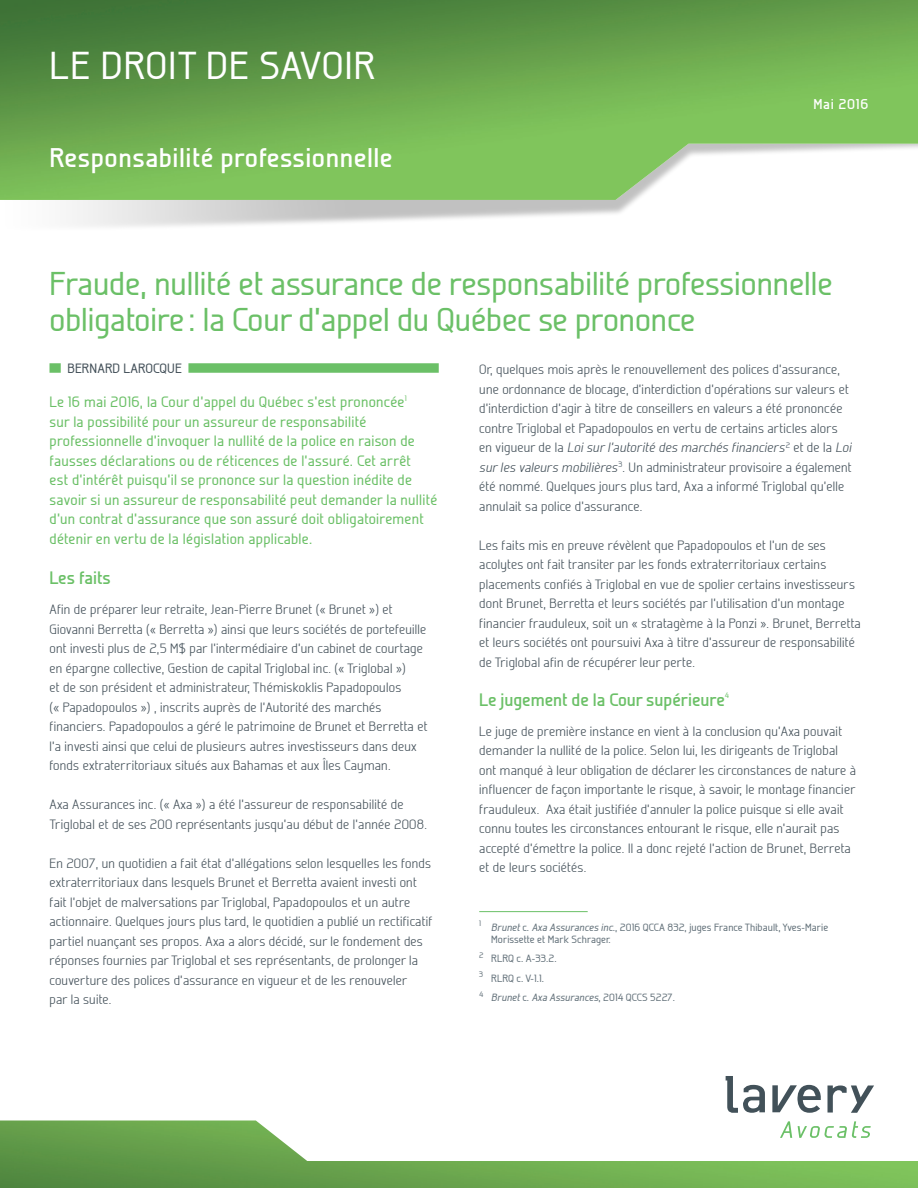
<style>
.page{position:relative;width:918px;height:1188px;background:#fff}
.page>*{position:absolute;margin:0;border:0;box-sizing:border-box;transform-origin:0 0}
.t1{font:500 38.85px "Galette";letter-spacing:.03em;color:#fff}
.TITRE{font:500 33px/36px "Galette";color:#6bc067}
.t2{font:700 27px "Galette";letter-spacing:.02em;color:#fff}
.TEXTE_COURANT{font:700 18px "Galette";color:#6bc067}
.SOUS_TITRE{font:700 18px "Galette";color:#6bc067}
.TITRE-2{font:500 15px/19.5px "Galette";letter-spacing:.02em;color:#6bc067}
.t3{font:700 14.25px "Galette";letter-spacing:.05em;color:#fff}
.TEXTE_COURANT-2{font:300 13.5px/19.5px "Galette";letter-spacing:.02em;color:#424f58}
.AUTEUR{font:500 13.5px "Galette";letter-spacing:.01em;color:#424f58}
.FOOTNOTE_1ere{font:500 10.5px/12px "Galette";letter-spacing:.01em;color:#63717a}
.FOOTNOTE{font:italic 500 10.5px "Galette";letter-spacing:.01em;color:#63717a}
.FOOTNOTE-2{font:500 10.5px "Galette";letter-spacing:.01em;color:#63717a}
.TEXTE_COURANT-3{font:500 7.8px "Galette";color:#6bc067}
.s1{font-style:italic}
.s2{font-style:normal}
</style>
<div class="page">
<img style="left:0;top:0;width:918px;height:200px">
<img style="left:0;top:1120px;width:918px;height:68px">
<svg style="left:780px;top:1121px;width:12px;height:17px"></svg>
<svg style="left:798px;top:1121px;width:73px;height:17px"></svg>
<svg style="left:726px;top:1076px;width:148px;height:37px"></svg>
<div style="left:50px;top:363px;width:389px;height:10px;background:#6bc067"></div>
<div style="left:61px;top:362px;width:127px;height:12px;background:#fff"></div>
<hr style="left:479px;top:911px;width:109px;height:1px;background:#6bc067">
<h1 class="t1" style="left:50px;top:41px;width:327px">LE DROIT DE SAVOIR</h1>
<h3 class="t2" style="left:50px;top:140px;width:345px">Responsabilité professionnelle</h3>
<p class="t3" style="left:813px;top:95px;width:57px">Mai 2016</p>
<p class="TITRE" style="left:50px;top:265px;width:785px">Fraude, nullité et assurance de responsabilité professionnelle obligatoire : la Cour d’appel du Québec se prononce</p>
<p class="AUTEUR" style="left:68px;top:360px;width:116px">BERNARD LAROCQUE</p>
<p class="TITRE-2" style="left:50px;top:392px;width:389px">Le 16 mai 2016, la Cour d’appel du Québec s’est prononcée<sup>1<br></sup>sur la possibilité pour un assureur de responsabilité professionnelle d’invoquer la nullité de la police en raison de fausses déclarations ou de réticences de l’assuré. Cet arrêt<br>est d’intérêt puisqu’il se prononce sur la question inédite de savoir si un assureur de responsabilité peut demander la nullité d’un contrat d’assurance que son assuré doit obligatoirement détenir en vertu de la législation applicable.</p>
<p class="SOUS_TITRE" style="left:50px;top:567px;width:63px">Les faits</p>
<p class="TEXTE_COURANT-2" style="left:50px;top:600px;width:380px">Afin de préparer leur retraite, Jean-Pierre Brunet (« Brunet ») et Giovanni Berretta (« Berretta ») ainsi que leurs sociétés de portefeuille ont investi plus de 2,5 M$ par l’intermédiaire d’un cabinet de courtage en épargne collective, Gestion de capital Triglobal inc. (« Triglobal »)<br>et de son président et administrateur, Thémiskoklis Papadopoulos<br>(« Papadopoulos ») , inscrits auprès de l’Autorité des marchés financiers. Papadopoulos a géré le patrimoine de Brunet et Berretta et l’a investi ainsi que celui de plusieurs autres investisseurs dans deux fonds extraterritoriaux situés aux Bahamas et aux Îles Cayman.</p>
<p class="TEXTE_COURANT-2" style="left:50px;top:795px;width:379px">Axa Assurances inc. (« Axa ») a été l’assureur de responsabilité de<br>Triglobal et de ses 200 représentants jusqu’au début de l’année 2008.</p>
<p class="TEXTE_COURANT-2" style="left:50px;top:853px;width:384px">En 2007, un quotidien a fait état d’allégations selon lesquelles les fonds extraterritoriaux dans lesquels Brunet et Berretta avaient investi ont fait l’objet de malversations par Triglobal, Papadopoulos et un autre actionnaire. Quelques jours plus tard, le quotidien a publié un rectificatif partiel nuançant ses propos. Axa a alors décidé, sur le fondement des réponses fournies par Triglobal et ses représentants, de prolonger la couverture des polices d’assurance en vigueur et de les renouveler<br>par la suite.</p>
<p class="TEXTE_COURANT-2" style="left:479px;top:360px;width:374px">Or, quelques mois après le renouvellement des polices d’assurance, une ordonnance de blocage, d’interdiction d’opérations sur valeurs et d’interdiction d’agir à titre de conseillers en valeurs a été prononcée contre Triglobal et Papadopoulos en vertu de certains articles alors en vigueur de la <span class="s1">Loi sur l’autorité des marchés financiers</span><sup>2</sup> et de la <span class="s1">Loi sur les valeurs mobilières</span><sup>3</sup>. Un administrateur provisoire a également été nommé. Quelques jours plus tard, Axa a informé Triglobal qu’elle annulait sa police d’assurance.</p>
<p class="TEXTE_COURANT-2" style="left:479px;top:535px;width:383px">Les faits mis en preuve révèlent que Papadopoulos et l’un de ses acolytes ont fait transiter par les fonds extraterritoriaux certains placements confiés à Triglobal en vue de spolier certains investisseurs dont Brunet, Berretta et leurs sociétés par l’utilisation d’un montage financier frauduleux, soit un « stratagème à la Ponzi ». Brunet, Berretta et leurs sociétés ont poursuivi Axa à titre d’assureur de responsabilité de Triglobal afin de récupérer leur perte.</p>
<p class="TEXTE_COURANT" style="left:479px;top:688px;width:247px">Le jugement de la Cour supérieure</p>
<p class="TEXTE_COURANT-3" style="left:725px;top:691px;width:6px">4</p>
<p class="TEXTE_COURANT-2" style="left:479px;top:721px;width:378px">Le juge de première instance en vient à la conclusion qu’Axa pouvait demander la nullité de la police. Selon lui, les dirigeants de Triglobal ont manqué à leur obligation de déclarer les circonstances de nature à influencer de façon importante le risque, à savoir, le montage financier frauduleux. Axa était justifiée d’annuler la police puisque si elle avait connu toutes les circonstances entourant le risque, elle n’aurait pas accepté d’émettre la police. Il a donc rejeté l’action de Brunet, Berreta et de leurs sociétés.</p>
<p class="FOOTNOTE_1ere" style="left:491px;top:921px;width:339px;text-indent:-12px"><sup>1</sup> <span class="s1">Brunet</span> c. <span class="s1">Axa Assurances inc.</span>, 2016 QCCA 832, juges France Thibault, Yves-Marie<br>Morissette et Mark Schrager.</p>
<p class="FOOTNOTE-2" style="left:479px;top:952px;width:79px"><sup>2</sup> RLRQ c. A-33.2.</p>
<p class="FOOTNOTE-2" style="left:479px;top:972px;width:66px"><sup>3</sup> RLRQ c. V-1.1.</p>
<p class="FOOTNOTE" style="left:479px;top:991px;width:197px"><sup>4</sup> Brunet <span class="s2">c.</span> Axa Assurances<span class="s2">, 2014 QCCS 5227.</span></p>
</div>
